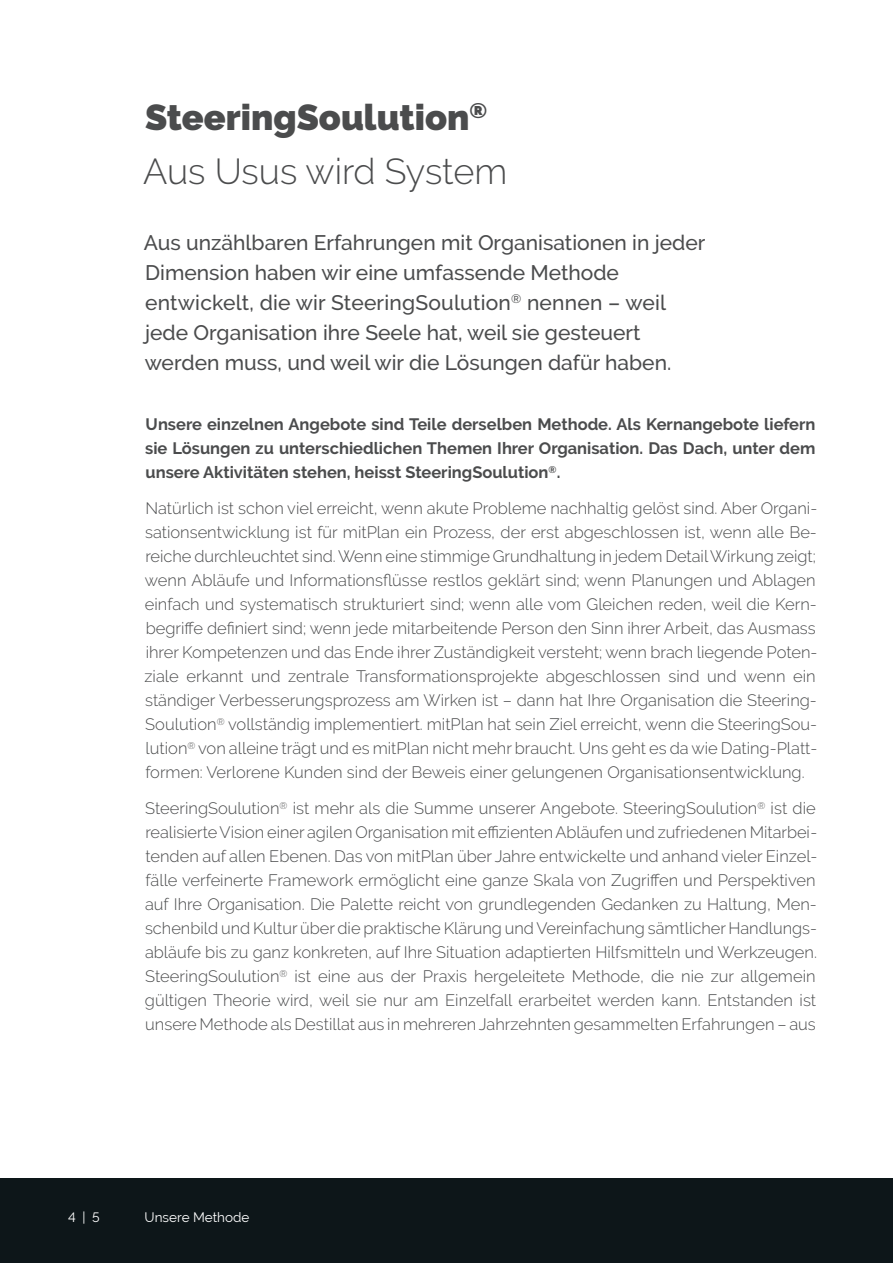
<style>
.page{position:relative;width:893px;height:1263px;background:#fff}
.page>*{position:absolute;margin:0;border:0;box-sizing:border-box;transform-origin:0 0}
.Haupttitel{font:900 36px "Raleway";color:#4b4c4d}
.Haupttitel-2{font:300 36px "Raleway";color:#4b4c4d}
.Titel{font:500 21px/30px "Raleway";color:#4b4c4d}
.Grundtext{font:300 16.5px/24px "Raleway";color:#4b4c4d;text-align:justify}
.Grundtext-2{font:700 16.5px/24px "Raleway";color:#4b4c4d;text-align:justify}
.Grundtext-3{font:13.5px "Raleway";color:#fff}
</style>
<div class="page">
<div style="left:0;top:1178px;width:893px;height:85px;background:#0d1619"></div>
<p class="Haupttitel" style="left:145px;top:97px;width:344px">SteeringSoulution<sup>®</sup></p>
<p class="Haupttitel-2" style="left:143px;top:151px;width:366px">Aus Usus wird System</p>
<p class="Titel" style="left:144px;top:228px;width:563px">Aus unzählbaren Erfahrungen mit Organisationen in jeder Dimension haben wir eine umfassende Methode entwickelt, die wir SteeringSoulution<sup>®</sup> nennen – weil jede Organisation ihre Seele hat, weil sie gesteuert werden muss, und weil wir die Lösungen dafür haben.</p>
<p class="Grundtext-2" style="left:145px;top:413px;width:672px">Unsere einzelnen Angebote sind Teile derselben Methode. Als Kernangebote liefern sie Lösungen zu unterschiedlichen Themen Ihrer Organisation. Das Dach, unter dem unsere Aktivitäten stehen, heisst SteeringSoulution<sup>®</sup>.</p>
<p class="Grundtext" style="left:144px;top:496px;width:675px">Natürlich ist schon viel erreicht, wenn akute Probleme nachhaltig gelöst sind. Aber Organi&shy;sationsentwicklung ist für mitPlan ein Prozess, der erst abgeschlossen ist, wenn alle Be&shy;reiche durchleuchtet sind. Wenn eine stimmige Grundhaltung in jedem Detail Wirkung zeigt; wenn Abläufe und Informationsflüsse restlos geklärt sind; wenn Planungen und Ablagen einfach und systematisch strukturiert sind; wenn alle vom Gleichen reden, weil die Kern&shy;begriffe definiert sind; wenn jede mitarbeitende Person den Sinn ihrer Arbeit, das Ausmass ihrer Kompetenzen und das Ende ihrer Zuständigkeit versteht; wenn brach liegende Poten&shy;ziale erkannt und zentrale Transformationsprojekte abgeschlossen sind und wenn ein ständiger Verbesserungsprozess am Wirken ist – dann hat Ihre Organisation die Steering-Soulution<sup>®</sup> vollständig implementiert. mitPlan hat sein Ziel erreicht, wenn die SteeringSou&shy;lution<sup>®</sup> von alleine trägt und es mitPlan nicht mehr braucht. Uns geht es da wie Dating-Platt&shy;formen: Verlorene Kunden sind der Beweis einer gelungenen Organisationsentwicklung.</p>
<p class="Grundtext" style="left:145px;top:796px;width:674px">SteeringSoulution<sup>®</sup> ist mehr als die Summe unserer Angebote. SteeringSoulution<sup>®</sup> ist die realisierte Vision einer agilen Organisation mit effizienten Abläufen und zufriedenen Mitarbei&shy;tenden auf allen Ebenen. Das von mitPlan über Jahre entwickelte und anhand vieler Einzel&shy;fälle verfeinerte Framework ermöglicht eine ganze Skala von Zugriffen und Perspektiven auf Ihre Organisation. Die Palette reicht von grundlegenden Gedanken zu Haltung, Men&shy;schenbild und Kultur über die praktische Klärung und Vereinfachung sämtlicher Handlungs&shy;abläufe bis zu ganz konkreten, auf Ihre Situation adaptierten Hilfsmitteln und Werkzeugen.<br>SteeringSoulution<sup>®</sup> ist eine aus der Praxis hergeleitete Methode, die nie zur allgemein gültigen Theorie wird, weil sie nur am Einzelfall erarbeitet werden kann. Entstanden ist unsere Methode als Destillat aus in mehreren Jahrzehnten gesammelten Erfahrungen – aus</p>
<p class="Grundtext-3" style="left:68px;top:1210px;width:33px">4|5</p>
<p class="Grundtext-3" style="left:145px;top:1210px;width:106px">Unsere Methode</p>
</div>
